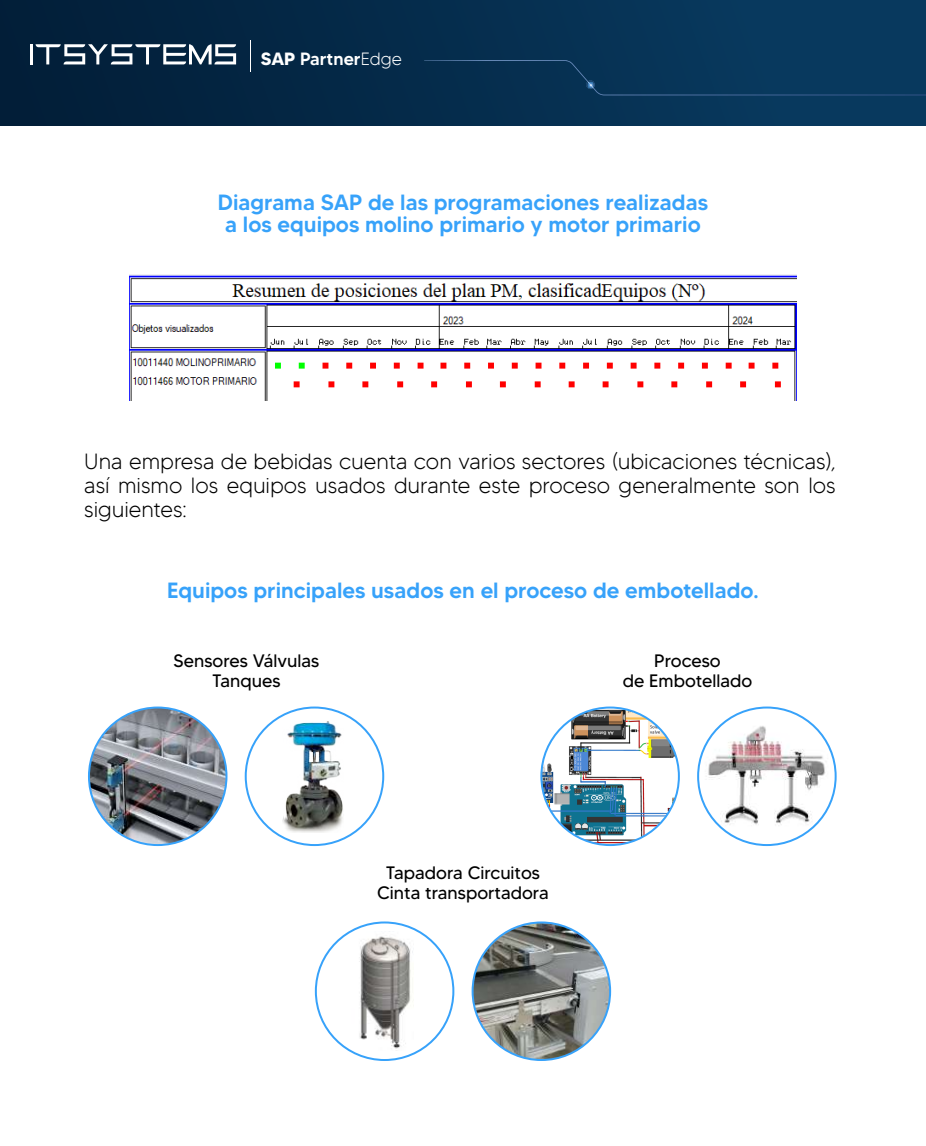
<style>
.page{position:relative;width:926px;height:1146px;background:#fff}
.page>*{position:absolute;margin:0;border:0;box-sizing:border-box;transform-origin:0 0}
.t1{font:300 22px/24px "MADETOMMY";color:#000;text-align:justify}
.t2{font:500 22px/22px "MADETOMMY";color:#37a2fa;text-align:center}
.t3{font:18px/20px "MADETOMMY";color:#000;text-align:center}
.t4{font:500 17.8px "MADETOMMY";color:#fff}
.s1{font-weight:700}
.s2{font-weight:300}
</style>
<div class="page">
<div style="left:0;top:0;width:926px;height:126px;background:linear-gradient(to right,#031e38,#093c63)"></div>
<svg style="left:424px;top:60px;width:502px;height:35px;background:#083558"></svg>
<hr style="left:30px;top:44px;width:3px;height:20px;background:#fff">
<svg style="left:36px;top:44px;width:200px;height:20px"></svg>
<hr style="left:250px;top:40px;width:1px;height:31px;background:#fff">
<img style="left:89px;top:708px;width:137px;height:137px">
<img style="left:282px;top:721px;width:61px;height:111px">
<img style="left:541px;top:708px;width:138px;height:137px;border-radius:69px">
<img style="left:698px;top:718px;width:137px;height:116px">
<img style="left:352px;top:936px;width:61px;height:115px">
<img style="left:473px;top:922px;width:137px;height:138px;border-radius:69px">
<img style="left:130px;top:274px;width:666px;height:127px">
<p class="t4" style="left:261px;top:48px;width:143px"><span class="s1">SAP</span> Partner<span class="s2">Edge</span></p>
<p class="t2" style="left:218px;top:191px;width:492px">Diagrama SAP de las programaciones realizadas a los equipos molino primario y motor primario</p>
<p class="t1" style="left:84px;top:449px;width:753px">Una empresa de bebidas cuenta con varios sectores (ubicaciones técnicas), así mismo los equipos usados durante este proceso generalmente son los siguientes:</p>
<p class="t2" style="left:167px;top:579px;width:593px">Equipos principales usados en el proceso de embotellado.</p>
<p class="t3" style="left:174px;top:650px;width:147px">Sensores Válvulas<br>Tanques</p>
<p class="t3" style="left:377px;top:863px;width:173px">Tapadora Circuitos<br>Cinta transportadora</p>
<p class="t3" style="left:623px;top:650px;width:131px">Proceso<br>de Embotellado</p>
</div>
